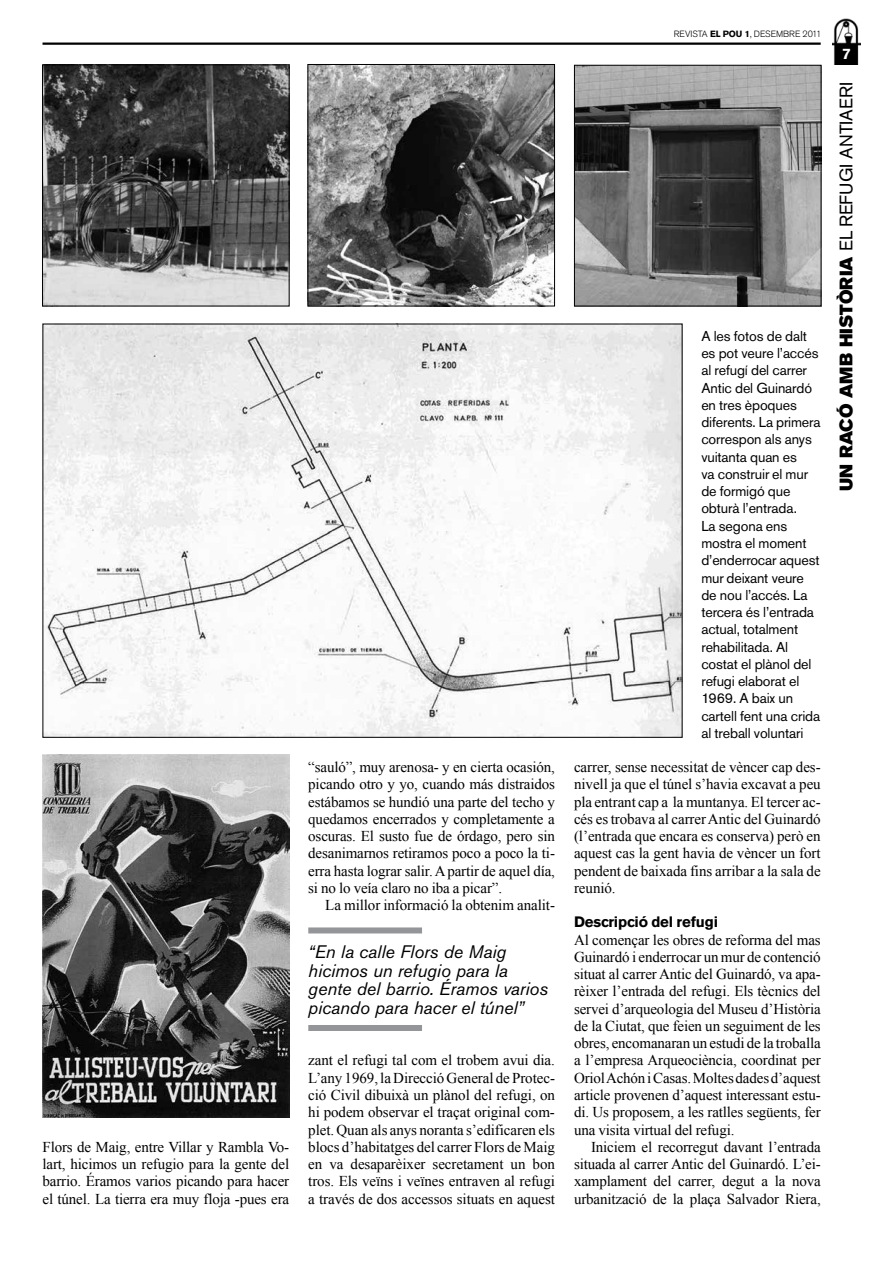
<style>
.page{position:relative;width:893px;height:1263px;background:#fff}
.page>*{position:absolute;margin:0;border:0;box-sizing:border-box;transform-origin:0 0}
.t1{font:italic 18px/18.6px "Akzidenz Grotesk BQ";color:#000}
.t2{font:18px "Akzidenz Grotesk BQ Super";color:#000}
.t3{font:15px/17.2px "Times New Roman";letter-spacing:-.01em;color:#000;text-align:justify}
.t4{font:700 15px "Akzidenz Grotesk BQ";letter-spacing:-.01em;color:#000}
.t5{font:700 15px "Akzidenz Grotesk BQ";color:#fff}
.t6{font:14.25px/17.2px "Akzidenz Grotesk BQ";letter-spacing:-.01em;color:#000}
.t7{font:300 9px "Akzidenz Grotesk BQ";color:#000}
.s1{font-weight:700}
.s2{font-family:"Akzidenz Grotesk BQ"}
</style>
<div class="page">
<hr style="left:43px;top:43px;width:778px;height:2px;background:#000">
<img style="left:832px;top:18px;width:28px;height:47px">
<img style="left:45px;top:326px;width:635px;height:410px">
<img style="left:44px;top:66px;width:244px;height:238px">
<div style="left:42px;top:64px;width:248px;height:242px;border:1px solid #000"></div>
<img style="left:310px;top:66px;width:243px;height:238px">
<div style="left:308px;top:64px;width:247px;height:242px;border:1px solid #000"></div>
<img style="left:576px;top:67px;width:243px;height:237px">
<div style="left:574px;top:65px;width:247px;height:241px;border:1px solid #000"></div>
<div style="left:308px;top:927px;width:114px;height:6px;background:#939598"></div>
<div style="left:308px;top:1025px;width:114px;height:6px;background:#939598"></div>
<img style="left:43px;top:755px;width:246px;height:362px">
<p class="t3" style="left:43px;top:1138px;width:248px">Flors de Maig, entre Villar y Rambla Vo&shy;lart, hicimos un refugio para la gente del barrio. Éramos varios picando para hacer el túnel. La tierra era muy floja -pues era</p>
<p class="t3" style="left:308px;top:758px;width:248px">“sauló”, muy arenosa- y en cierta ocasión, picando otro y yo, cuando más distraidos estábamos se hundió una parte del techo y quedamos encerrados y completamente a oscuras. El susto fue de órdago, pero sin desanimarnos retiramos poco a poco la ti&shy;erra hasta lograr salir. A partir de aquel día, si no lo veía claro no iba a picar”.</p>
<p class="t3" style="left:325px;top:896px;width:231px">La millor informació la obtenim analit-</p>
<p class="t1" style="left:308px;top:943px;width:241px">“En la calle Flors de Maig hicimos un refugio para la gente del barrio. Éramos varios picando para hacer el túnel”</p>
<p class="t3" style="left:308px;top:1051px;width:248px">zant el refugi tal com el trobem avui dia.<br>L’any 1969, la Direcció General de Protec&shy;ció Civil dibuixà un plànol del refugi, on hi podem observar el traçat original com&shy;plet. Quan als anys noranta s’edificaren els blocs d’habitatges del carrer Flors de Maig en va desaparèixer secretament un bon tros. Els veïns i veïnes entraven al refugi a través de dos accessos situats en aquest</p>
<p class="t7" style="left:674px;top:28px;width:149px">REVISTA <span class="s1">EL POU 1</span>, DESEMBRE 2011</p>
<p class="t6" style="left:701px;top:327px;width:121px">A les fotos de dalt es pot veure l’accés al refugí del carrer<br>Antic del Guinardó en tres èpoques diferents. La primera correspon als anys vuitanta quan es<br>va construir el mur de formigó que obturà l’entrada.<br>La segona ens mostra el moment d’enderrocar aquest mur deixant veure de nou l’accés. La tercera és l’entrada actual, totalment rehabilitada. Al costat el plànol del refugi elaborat el<br>1969. A baix un cartell fent una crida al treball voluntari</p>
<p class="t3" style="left:574px;top:758px;width:248px">carrer, sense necessitat de vèncer cap des&shy;nivell ja que el túnel s’havia excavat a peu pla entrant cap a la muntanya. El tercer ac&shy;cés es trobava al carrer Antic del Guinardó (l’entrada que encara es conserva) però en aquest cas la gent havia de vèncer un fort pendent de baixada fins arribar a la sala de reunió.</p>
<p class="t4" style="left:574px;top:913px;width:145px">Descripció del refugi</p>
<p class="t3" style="left:574px;top:931px;width:248px">Al començar les obres de reforma del mas Guinardó i enderrocar un mur de contenció situat al carrer Antic del Guinardó, va apa&shy;rèixer l’entrada del refugi. Els tècnics del servei d’arqueologia del Museu d’Història de la Ciutat, que feien un seguiment de les obres, encomanaran un estudi de la troballa a l’empresa Arqueociència, coordinat per Oriol Achón i Casas. Moltes dades d’aquest article provenen d’aquest interessant estu&shy;di. Us proposem, a les ratlles següents, fer una visita virtual del refugi.</p>
<p class="t3" style="left:574px;top:1138px;width:248px;text-indent:17px">Iniciem el recorregut davant l’entrada situada al carrer Antic del Guinardó. L’ei&shy;xamplament del carrer, degut a la nova urbanització de la plaça Salvador Riera,</p>
<p class="t5" style="left:843px;top:45px;width:10px">7</p>
<p class="t2" style="left:836px;top:491px;width:411px;rotate:-90deg">UN RACÓ AMB HISTÒRIA <span class="s2">EL REFUGI ANTIAERI</span></p>
</div>
